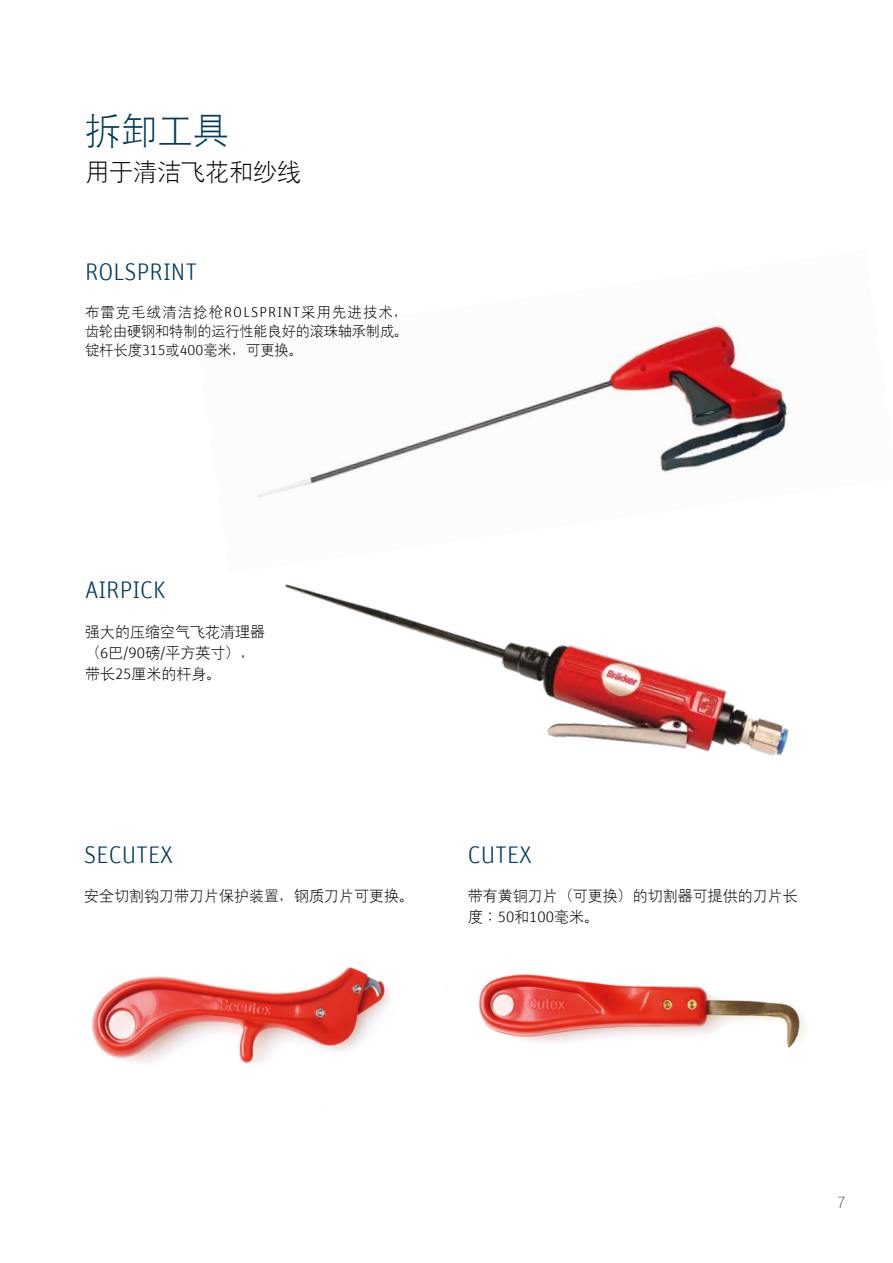
<style>
.page{position:relative;width:893px;height:1263px;background:#fff}
.page>*{position:absolute;margin:0;border:0;box-sizing:border-box;transform-origin:0 0}
.t1{font:36px "Hanyi Xi Deng Xian";color:#003b61}
.t2{font:24px "Hanyi Xi Deng Xian";color:#003b61}
.t3{font:24px "Hanyi Xi Deng Xian";color:#000}
.t4{font:300 16.5px "Unit Pro";color:#7c7b7b}
.t5{font:15px/21px "Hanyi Xi Deng Xian";color:#000}
.t6{font:14.25px/18.8px "Hanyi Xi Deng Xian";letter-spacing:-.005em;color:#000;text-align:justify}
</style>
<div class="page">
<img style="left:285px;top:324px;width:503px;height:163px">
<img style="left:478px;top:974px;width:327px;height:74px">
<img style="left:91px;top:967px;width:299px;height:97px">
<img style="left:257px;top:487px;width:532px;height:269px">
<h1 class="t1" style="left:85px;top:109px;width:145px">拆卸工具</h1>
<h2 class="t3" style="left:85px;top:157px;width:217px">用于清洁飞花和纱线</h2>
<h2 class="t2" style="left:85px;top:257px;width:114px">ROLSPRINT</h2>
<p class="t6" style="left:85px;top:303px;width:325px">布雷克毛绒清洁捻枪ROLSPRINT采用先进技术，齿轮由硬钢和特制的运行性能良好的滚珠轴承制成。锭杆长度315或400毫米，可更换。</p>
<h2 class="t2" style="left:85px;top:575px;width:82px">AIRPICK</h2>
<p class="t5" style="left:85px;top:621px;width:181px">强大的压缩空气飞花清理器（6巴/90磅/平方英寸），带长25厘米的杆身。</p>
<h2 class="t2" style="left:84px;top:841px;width:90px">SECUTEX</h2>
<h2 class="t2" style="left:468px;top:841px;width:66px">CUTEX</h2>
<p class="t5" style="left:84px;top:886px;width:331px">安全切割钩刀带刀片保护装置，钢质刀片可更换。</p>
<p class="t5" style="left:468px;top:886px;width:331px">带有黄铜刀片（可更换）的切割器可提供的刀片长度：50和100毫米。</p>
<p class="t4" style="left:838px;top:1191px;width:11px">7</p>
</div>
